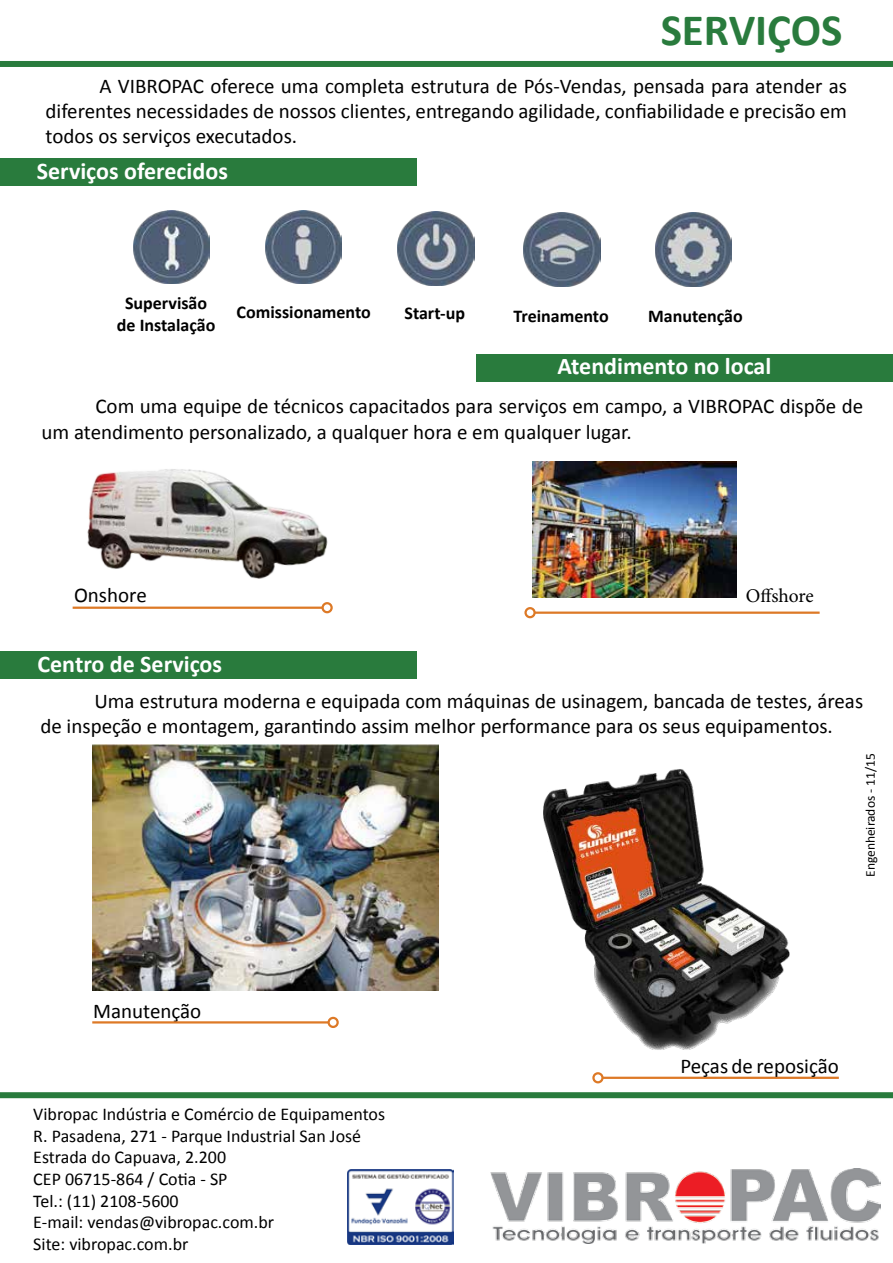
<style>
.page{position:relative;width:893px;height:1263px;background:#fff}
.page>*{position:absolute;margin:0;border:0;box-sizing:border-box;transform-origin:0 0}
.t1{font:700 45px "Calibri";color:#297b3d}
.t2{font:700 24px "Calibri";color:#fff}
.t3{font:21px/25.2px "Calibri";color:#000}
.t4{font:19.5px "Minion Pro";letter-spacing:-.005em;color:#000}
.t5{font:18px/21.6px "Calibri";color:#000}
.t6{font:700 18px/21.6px "Calibri";color:#000;text-align:center}
.t7{font:13.5px "Calibri";color:#000}
</style>
<div class="page">
<img style="left:656px;top:213px;width:75px;height:74px">
<img style="left:523px;top:213px;width:77px;height:73px">
<img style="left:398px;top:212px;width:76px;height:73px">
<img style="left:134px;top:211px;width:75px;height:72px">
<img style="left:266px;top:211px;width:76px;height:73px">
<div style="left:476px;top:354px;width:417px;height:28px;background:#297b3d"></div>
<img style="left:532px;top:461px;width:204px;height:136px">
<hr style="left:535px;top:611px;width:285px;height:3px;background:#dd7926">
<div style="left:524px;top:607px;width:12px;height:11px;border:2px solid #dd7926;border-radius:50%"></div>
<img style="left:72px;top:469px;width:261px;height:144px">
<img style="left:491px;top:1168px;width:389px;height:76px">
<div style="left:0;top:652px;width:417px;height:27px;background:#297b3d"></div>
<img style="left:92px;top:745px;width:346px;height:246px">
<hr style="left:92px;top:1021px;width:237px;height:2px;background:#dd7926">
<div style="left:327px;top:1017px;width:12px;height:11px;border:2px solid #dd7926;border-radius:50%"></div>
<hr style="left:602px;top:1077px;width:237px;height:2px;background:#dd7926">
<div style="left:592px;top:1072px;width:12px;height:11px;border:2px solid #dd7926;border-radius:50%"></div>
<div style="left:0;top:158px;width:417px;height:28px;background:#297b3d"></div>
<img style="left:543px;top:769px;width:246px;height:281px">
<img style="left:348px;top:1169px;width:106px;height:75px">
<div style="left:0;top:61px;width:893px;height:6px;background:#297b3d"></div>
<div style="left:0;top:1092px;width:893px;height:6px;background:#297b3d"></div>
<h1 class="t1" style="left:661px;top:1px;width:183px">SERVIÇOS</h1>
<p class="t3" style="left:46px;top:73px;width:803px;text-align:justify;text-indent:54px">A VIBROPAC oferece uma completa estrutura de Pós-Vendas, pensada para atender as diferentes necessidades de nossos clientes, entregando agilidade, confiabilidade e precisão em todos os serviços executados.</p>
<p class="t2" style="left:37px;top:156px;width:193px">Serviços oferecidos</p>
<p class="t6" style="left:117px;top:292px;width:100px">Supervisão de Instalação</p>
<p class="t6" style="left:237px;top:301px;width:136px">Comissionamento</p>
<p class="t6" style="left:404px;top:303px;width:62px">Start-up</p>
<p class="t6" style="left:514px;top:305px;width:97px">Treinamento</p>
<p class="t6" style="left:648px;top:305px;width:96px">Manutenção</p>
<p class="t2" style="left:557px;top:351px;width:215px">Atendimento no local</p>
<p class="t3" style="left:41px;top:394px;width:823px;text-indent:54px">Com uma equipe de técnicos capacitados para serviços em campo, a VIBROPAC dispõe de um atendimento personalizado, a qualquer hora e em qualquer lugar.</p>
<p class="t3" style="left:74px;top:582px;width:74px">Onshore</p>
<p class="t4" style="left:746px;top:582px;width:69px">Offshore</p>
<p class="t2" style="left:38px;top:648px;width:186px">Centro de Serviços</p>
<p class="t3" style="left:40px;top:688px;width:824px;text-indent:54px">Uma estrutura moderna e equipada com máquinas de usinagem, bancada de testes, áreas de inspeção e montagem, garantindo assim melhor performance para os seus equipamentos.</p>
<p class="t3" style="left:93px;top:998px;width:110px">Manutenção</p>
<p class="t5" style="left:33px;top:1103px;width:353px">Vibropac Indústria e Comércio de Equipamentos<br>R. Pasadena, 271 - Parque Industrial San José<br>Estrada do Capuava, 2.200<br>CEP 06715-864 / Cotia - SP<br>Tel.: (11) 2108-5600<br>E-mail: vendas@vibropac.com.br<br>Site: vibropac.com.br</p>
<p class="t7" style="left:862px;top:877px;width:125px;rotate:-90deg">Engenheirados - 11/15</p>
<p class="t3" style="left:680px;top:1053px;width:160px">Peças de reposição</p>
</div>
